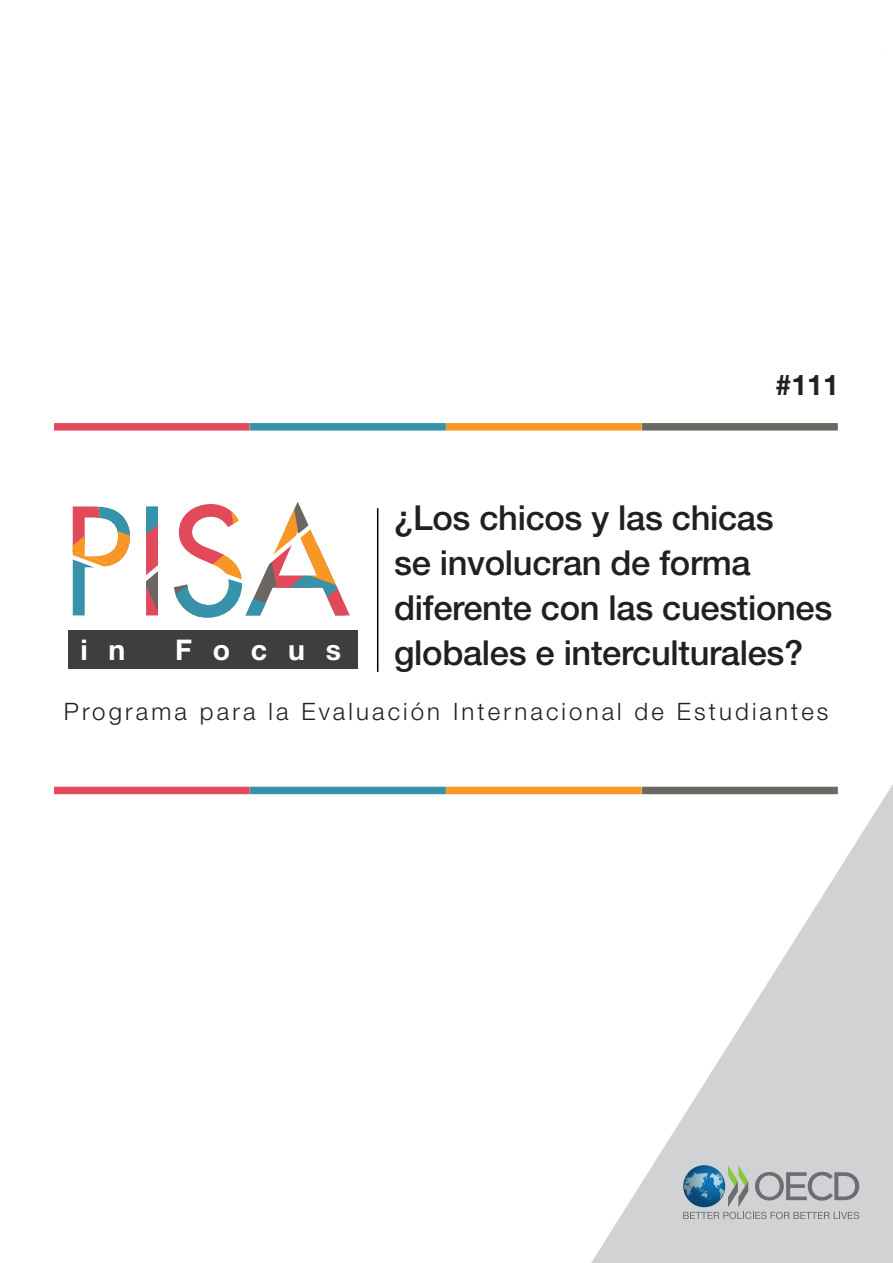
<style>
.page{position:relative;width:893px;height:1263px;background:#fff}
.page>*{position:absolute;margin:0;border:0;box-sizing:border-box;transform-origin:0 0}
.t1{font:500 34.5px/45px "Helvetica Neue LT Std";letter-spacing:-.01em;color:#231f20}
.t2{font:700 28.5px "Helvetica Neue LT Std";letter-spacing:.73em;color:#fff}
.t3{font:700 28.5px "Helvetica Neue LT Std";color:#231f20}
.t4{font:300 24px "Helvetica Neue LT Std";letter-spacing:.13em;color:#231f20}
</style>
<div class="page">
<div style="left:68px;top:630px;width:289px;height:39px;background:#3e3e3f"></div>
<div style="left:54px;top:423px;width:196px;height:8px;background:#e14b5c"></div>
<div style="left:446px;top:423px;width:196px;height:8px;background:#f79826"></div>
<div style="left:250px;top:423px;width:196px;height:8px;background:#3692a8"></div>
<div style="left:642px;top:423px;width:196px;height:8px;background:#6b6761"></div>
<div style="left:54px;top:787px;width:196px;height:7px;background:#e14b5c"></div>
<div style="left:446px;top:787px;width:196px;height:7px;background:#f79826"></div>
<div style="left:250px;top:787px;width:196px;height:7px;background:#3692a8"></div>
<svg style="left:73px;top:502px;width:277px;height:116px"></svg>
<hr style="left:377px;top:508px;width:1px;height:164px;background:#000">
<svg style="left:591px;top:784px;width:302px;height:479px"></svg>
<svg style="left:683px;top:1165px;width:176px;height:54px;background:#a6b1b7"></svg>
<p class="t2" style="left:80px;top:632px;width:47px">i n</p>
<p class="t2" style="left:175px;top:632px;width:168px">Focus</p>
<p class="t3" style="left:776px;top:367px;width:65px">#111</p>
<p class="t1" style="left:394px;top:495px;width:440px">¿Los chicos y las chicas<br>se involucran de forma diferente con las cuestiones globales e interculturales?</p>
<p class="t4" style="left:64px;top:697px;width:766px">Programa para la Evaluación Internacional de Estudiantes</p>
</div>
